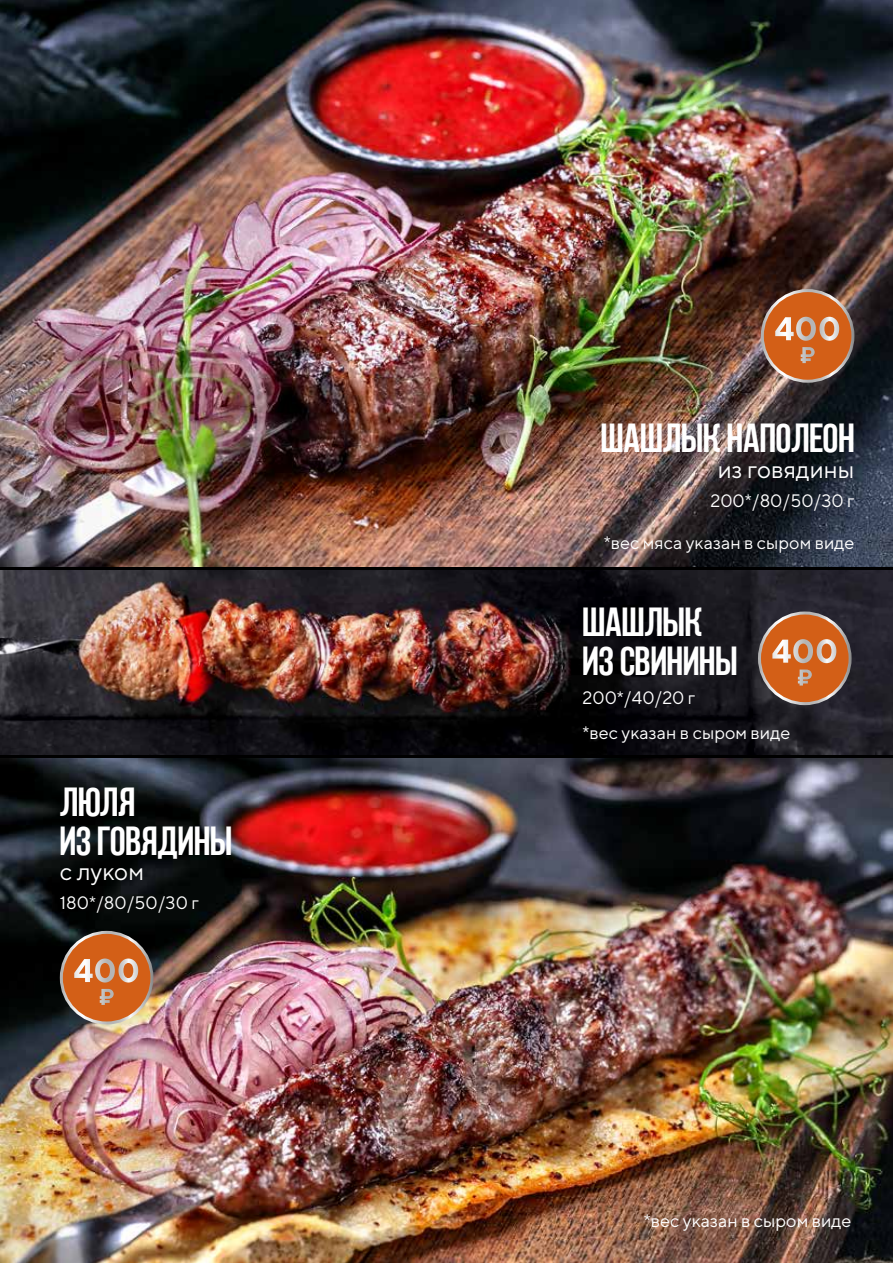
<style>
.page{position:relative;width:893px;height:1263px;background:#fff}
.page>*{position:absolute;margin:0;border:0;box-sizing:border-box;transform-origin:0 0}
.t1{font:40.5px/39px "AA Bebas Neue";color:#fff}
.t2{font:700 32.85px "TT Norms";color:#fff}
.t3{font:24.3px "TT Norms";color:#fff}
.t4{font:700 22.95px "TT Norms";color:#fff}
.t5{font:18px "TT Norms";color:#fff}
</style>
<div class="page">
<img style="left:0;top:0;width:893px;height:566px">
<div style="left:762px;top:291px;width:91px;height:90px;background:#d35f17;border-radius:50%"></div>
<div style="left:761px;top:289px;width:93px;height:94px;border:3px solid #fff;border-radius:50%"></div>
<img style="left:0;top:570px;width:893px;height:184px">
<img style="left:0;top:758px;width:893px;height:505px">
<div style="left:61px;top:932px;width:91px;height:91px;background:#d35f17;border-radius:50%"></div>
<div style="left:60px;top:931px;width:93px;height:93px;border:3px solid #fff;border-radius:50%"></div>
<div style="left:759px;top:613px;width:91px;height:91px;background:#d35f17;border-radius:50%"></div>
<div style="left:758px;top:611px;width:94px;height:94px;border:3px solid #fff;border-radius:50%"></div>
<h1 class="t1" style="left:60px;top:782px;width:174px">Люля<br>из говядины</h1>
<h3 class="t3" style="left:60px;top:857px;width:86px">с луком</h3>
<p class="t5" style="left:60px;top:891px;width:140px">180*/80/50/30 г</p>
<h2 class="t2" style="left:73px;top:950px;width:68px">400</h2>
<p class="t4" style="left:99px;top:982px;width:17px">₽</p>
<h2 class="t2" style="left:774px;top:308px;width:68px">400</h2>
<p class="t4" style="left:800px;top:341px;width:17px">₽</p>
<h1 class="t1" style="left:601px;top:419px;width:255px">Шашлык Наполеон</h1>
<h3 class="t3" style="left:718px;top:455px;width:138px">из говядины</h3>
<p class="t5" style="left:710px;top:489px;width:146px">200*/80/50/30 г</p>
<p class="t5" style="left:604px;top:531px;width:252px">*вес мяса указан в сыром виде</p>
<h1 class="t1" style="left:583px;top:603px;width:156px">Шашлык из свинины</h1>
<p class="t5" style="left:583px;top:686px;width:114px">200*/40/20 г</p>
<h2 class="t2" style="left:771px;top:630px;width:68px">400</h2>
<p class="t4" style="left:797px;top:663px;width:17px">₽</p>
<p class="t5" style="left:583px;top:721px;width:209px">*вес указан в сыром виде</p>
<p class="t5" style="left:644px;top:1209px;width:209px">*вес указан в сыром виде</p>
</div>
